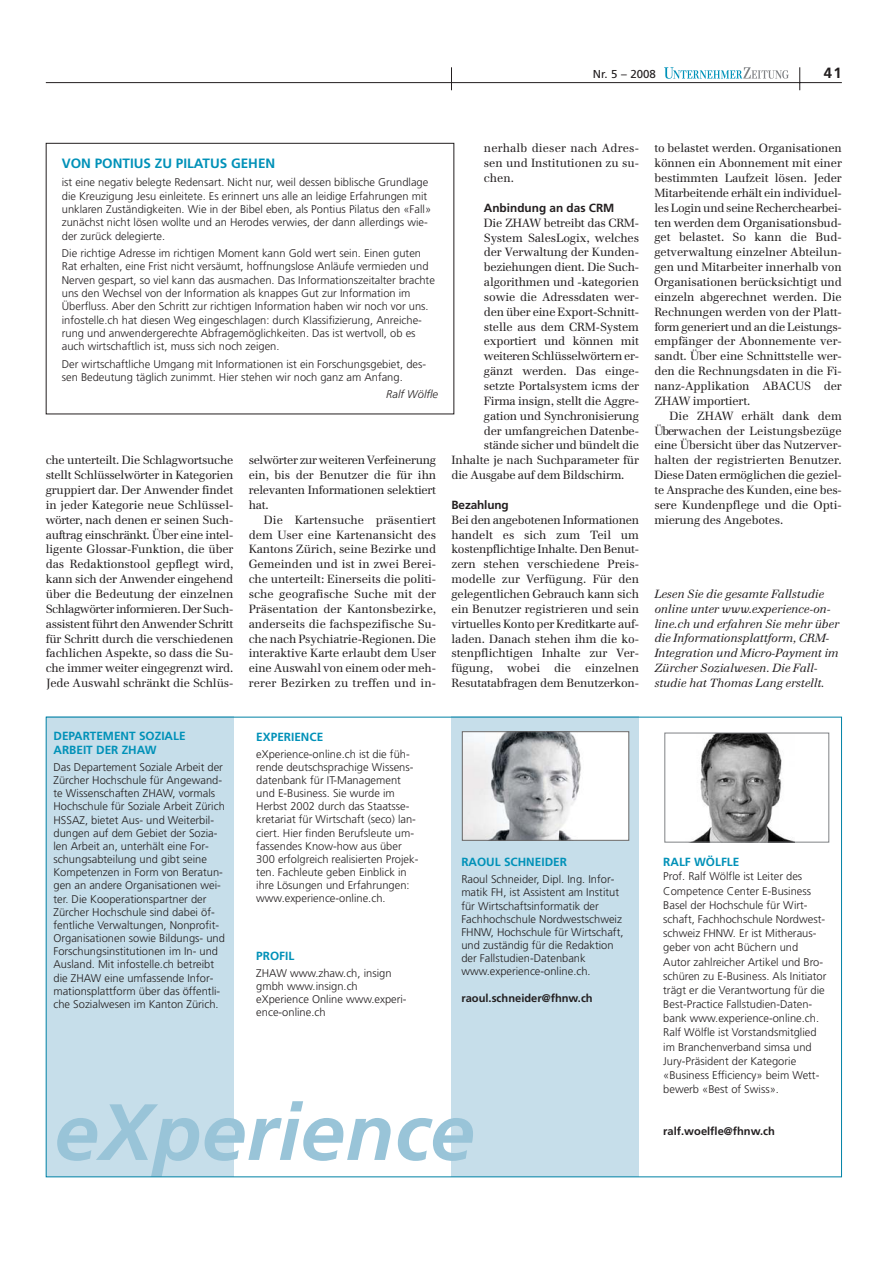
<style>
.page{position:relative;width:893px;height:1263px;background:#fff}
.page>*{position:absolute;margin:0;border:0;box-sizing:border-box;transform-origin:0 0}
.t1{font:79.65px "Frutiger Bold Italic+QATQRY";letter-spacing:.005em;color:#99c4d8}
.t2{font:14.85px "Frutiger Bold+WVFWAV";color:#231f20}
.t3{font:13.5px "Frutiger Bold+WVFWAV";color:#0091b8}
.t4{font:11.85px/14.9px "Emona+XJRGNT";letter-spacing:-.01em;color:#231f20;text-align:justify}
.t5{font:11.85px/14.9px "Emona Italic+QHVUOW";letter-spacing:-.01em;color:#231f20}
.t6{font:11.85px/14.2px "Frutiger Bold+WVFWAV";color:#0091b8}
.t7{font:11.85px "Emona+XJRGNT";letter-spacing:-.03em;color:#231f20}
.t8{font:11.85px "Frutiger Bold+WVFWAV";color:#231f20}
.t9{font:11.55px "Frutiger Roman+BMYQCL";color:#231f20}
.t10{font:11.1px/13.2px "Frutiger Light+GRTUFH";color:#231f20}
.t11{font:11.1px "Frutiger Bold+WVFWAV";color:#231f20}
.t12{font:11.1px "Frutiger Light Italic+NBDTZF";color:#231f20}
</style>
<div class="page">
<hr style="left:46px;top:82px;width:796px;height:1px;background:#231f20">
<svg style="left:799px;top:67px;width:1px;height:23px"></svg>
<svg style="left:451px;top:67px;width:1px;height:23px"></svg>
<svg style="left:664px;top:67px;width:125px;height:12px"></svg>
<div style="left:46px;top:143px;width:408px;height:271px;border:1px solid #231f20"></div>
<div style="left:46px;top:717px;width:187px;height:460px;background:#c6deea"></div>
<div style="left:451px;top:717px;width:188px;height:460px;background:#c6deea"></div>
<img style="left:464px;top:733px;width:163px;height:105px">
<div style="left:462px;top:731px;width:167px;height:109px;border:1px solid #666"></div>
<img style="left:695px;top:735px;width:94px;height:105px">
<div style="left:664px;top:733px;width:165px;height:109px;border:1px solid #808285"></div>
<p class="t9" style="left:593px;top:67px;width:65px">Nr. 5 – 2008</p>
<h2 class="t2" style="left:824px;top:67px;width:20px">41</h2>
<p class="t3" style="left:62px;top:158px;width:215px">VON PONTIUS ZU PILATUS GEHEN</p>
<p class="t10" style="left:62px;top:177px;width:371px">ist eine negativ belegte Redensart. Nicht nur, weil dessen biblische Grundlage die Kreuzigung Jesu einleitete. Es erinnert uns alle an leidige Erfahrungen mit unklaren Zuständigkeiten. Wie in der Bibel eben, als Pontius Pilatus den «Fall» zunächst nicht lösen wollte und an Herodes verwies, der dann allerdings wie&shy;der zurück delegierte.</p>
<p class="t10" style="left:62px;top:247px;width:375px">Die richtige Adresse im richtigen Moment kann Gold wert sein. Einen guten Rat erhalten, eine Frist nicht versäumt, hoffnungslose Anläufe vermieden und Nerven gespart, so viel kann das ausmachen. Das Informationszeitalter brachte uns den Wechsel von der Information als knappes Gut zur Information im Überfluss. Aber den Schritt zur richtigen Information haben wir noch vor uns. infostelle.ch hat diesen Weg eingeschlagen: durch Klassifizierung, Anreiche&shy;rung und anwendergerechte Abfragemöglichkeiten. Das ist wertvoll, ob es auch wirtschaftlich ist, muss sich noch zeigen.</p>
<p class="t10" style="left:62px;top:358px;width:366px">Der wirtschaftliche Umgang mit Informationen ist ein Forschungsgebiet, des&shy;sen Bedeutung täglich zunimmt. Hier stehen wir noch ganz am Anfang.</p>
<p class="t12" style="left:386px;top:388px;width:53px">Ralf Wölfle</p>
<p class="t4" style="left:46px;top:454px;width:189px">che unterteilt. Die Schlagwortsuche stellt Schlüsselwörter in Kategorien gruppiert dar. Der Anwender findet in jeder Kategorie neue Schlüssel&shy;wörter, nach denen er seinen Such&shy;auftrag einschränkt. Über eine intel&shy;ligente Glossar-Funktion, die über das Redaktionstool gepflegt wird, kann sich der Anwender eingehend über die Bedeutung der einzelnen Schlagwörter informieren. Der Such&shy;assistent führt den Anwender Schritt für Schritt durch die verschiedenen fachlichen Aspekte, so dass die Su&shy;che immer weiter eingegrenzt wird.<br>Jede Auswahl schränkt die Schlüs-</p>
<p class="t4" style="left:249px;top:454px;width:189px">selwörter zur weiteren Verfeinerung ein, bis der Benutzer die für ihn relevanten Informationen selektiert hat.</p>
<p class="t4" style="left:249px;top:513px;width:189px;text-indent:15px">Die Kartensuche präsentiert dem User eine Kartenansicht des Kantons Zürich, seine Bezirke und Gemeinden und ist in zwei Berei&shy;che unterteilt: Einerseits die politi&shy;sche geografische Suche mit der Präsentation der Kantonsbezirke, anderseits die fachspezifische Su&shy;che nach Psychiatrie-Regionen. Die interaktive Karte erlaubt dem User eine Auswahl von einem oder meh&shy;rerer Bezirken zu treffen und in-</p>
<p class="t4" style="left:484px;top:142px;width:157px">nerhalb dieser nach Adres&shy;sen und Institutionen zu su&shy;chen.</p>
<p class="t8" style="left:484px;top:203px;width:132px">Anbindung an das CRM</p>
<p class="t4" style="left:484px;top:216px;width:157px">Die ZHAW betreibt das CRM-</p>
<p class="t4" style="left:484px;top:231px;width:157px">System SalesLogix, welches</p>
<p class="t4" style="left:484px;top:246px;width:157px">der Verwaltung der Kunden-</p>
<p class="t4" style="left:484px;top:261px;width:157px">beziehungen dient. Die Such-</p>
<p class="t4" style="left:484px;top:275px;width:157px">algorithmen und -kategorien</p>
<p class="t4" style="left:484px;top:290px;width:157px">sowie die Adressdaten wer-</p>
<p class="t4" style="left:484px;top:305px;width:157px">den über eine Export-Schnitt-</p>
<p class="t4" style="left:484px;top:320px;width:157px">stelle aus dem CRM-System</p>
<p class="t4" style="left:484px;top:335px;width:157px">exportiert und können mit</p>
<p class="t7" style="left:484px;top:351px;width:157px">weiteren Schlüsselwörtern er-</p>
<p class="t4" style="left:484px;top:365px;width:157px">gänzt werden. Das einge-</p>
<p class="t4" style="left:484px;top:379px;width:157px">setzte Portalsystem icms der</p>
<p class="t4" style="left:484px;top:394px;width:157px">Firma insign, stellt die Aggre-</p>
<p class="t4" style="left:484px;top:409px;width:157px">gation und Synchronisierung</p>
<p class="t4" style="left:484px;top:424px;width:157px">der umfangreichen Datenbe-</p>
<p class="t4" style="left:484px;top:439px;width:157px">stände sicher und bündelt die</p>
<p class="t4" style="left:451px;top:454px;width:189px">Inhalte je nach Suchparameter für</p>
<p class="t4" style="left:451px;top:468px;width:174px">die Ausgabe auf dem Bildschirm.</p>
<p class="t8" style="left:451px;top:500px;width:59px">Bezahlung</p>
<p class="t4" style="left:451px;top:513px;width:189px">Bei den angebotenen Informationen handelt es sich zum Teil um kostenpflichtige Inhalte. Den Benut&shy;zern stehen verschiedene Preis&shy;modelle zur Verfügung. Für den gelegentlichen Gebrauch kann sich ein Benutzer registrieren und sein virtuelles Konto per Kreditkarte auf&shy;laden. Danach stehen ihm die ko&shy;stenpflichtigen Inhalte zur Ver&shy;fügung, wobei die einzelnen Resutatabfragen dem Benutzerkon-</p>
<p class="t4" style="left:654px;top:142px;width:189px">to belastet werden. Organisationen können ein Abonnement mit einer bestimmten Laufzeit lösen. Jeder Mitarbeitende erhält ein individuel&shy;les Login und seine Recherchearbei&shy;ten werden dem Organisationsbud&shy;get belastet. So kann die Bud&shy;getverwaltung einzelner Abteilun&shy;gen und Mitarbeiter innerhalb von Organisationen berücksichtigt und einzeln abgerechnet werden. Die Rechnungen werden von der Platt&shy;form generiert und an die Leistungs&shy;empfänger der Abonnemente ver&shy;sandt. Über eine Schnittstelle wer&shy;den die Rechnungsdaten in die Fi&shy;nanz-Applikation ABACUS der ZHAW importiert.</p>
<p class="t4" style="left:654px;top:409px;width:189px;text-indent:15px">Die ZHAW erhält dank dem Überwachen der Leistungsbezüge eine Übersicht über das Nutzerver&shy;halten der registrierten Benutzer.<br>Diese Daten ermöglichen die geziel&shy;te Ansprache des Kunden, eine bes&shy;sere Kundenpflege und die Opti&shy;mierung des Angebotes.</p>
<p class="t5" style="left:654px;top:587px;width:186px">Lesen Sie die gesamte Fallstudie online unter www.experience-on&shy;line.ch und erfahren Sie mehr über die Informationsplattform, CRM-Integration und Micro-Payment im Zürcher Sozialwesen. Die Fall&shy;studie hat Thomas Lang erstellt.</p>
<p class="t6" style="left:53px;top:729px;width:134px">DEPARTEMENT SOZIALE<br>ARBEIT DER ZHAW</p>
<p class="t10" style="left:53px;top:761px;width:173px">Das Departement Soziale Arbeit der Zürcher Hochschule für Angewand&shy;te Wissenschaften ZHAW, vormals Hochschule für Soziale Arbeit Zürich HSSAZ, bietet Aus- und Weiterbil&shy;dungen auf dem Gebiet der Sozia&shy;len Arbeit an, unterhält eine For&shy;schungsabteilung und gibt seine Kompetenzen in Form von Beratun&shy;gen an andere Organisationen wei&shy;ter. Die Kooperationspartner der Zürcher Hochschule sind dabei öf&shy;fentliche Verwaltungen, Nonprofit-Organisationen sowie Bildungs- und Forschungsinstitutionen im In- und Ausland. Mit infostelle.ch betreibt die ZHAW eine umfassende Infor&shy;mationsplattform über das öffentli&shy;che Sozialwesen im Kanton Zürich.</p>
<p class="t6" style="left:256px;top:730px;width:68px">EXPERIENCE</p>
<p class="t10" style="left:256px;top:748px;width:164px">eXperience-online.ch ist die füh&shy;rende deutschsprachige Wissens&shy;datenbank für IT-Management und E-Business. Sie wurde im<br>Herbst 2002 durch das Staatsse&shy;kretariat für Wirtschaft (seco) lan&shy;ciert. Hier finden Berufsleute um&shy;fassendes Know-how aus über<br>300 erfolgreich realisierten Projek&shy;ten. Fachleute geben Einblick in ihre Lösungen und Erfahrungen: www.experience-online.ch.</p>
<p class="t6" style="left:256px;top:950px;width:40px">PROFIL</p>
<p class="t10" style="left:256px;top:967px;width:152px">ZHAW www.zhaw.ch, insign gmbh www.insign.ch eXperience Online www.experi&shy;ence-online.ch</p>
<p class="t6" style="left:461px;top:856px;width:107px">RAOUL SCHNEIDER</p>
<p class="t10" style="left:461px;top:874px;width:164px">Raoul Schneider, Dipl. Ing. Infor&shy;matik FH, ist Assistent am Institut für Wirtschaftsinformatik der<br>Fachhochschule Nordwestschweiz<br>FHNW, Hochschule für Wirtschaft, und zuständig für die Redaktion der Fallstudien-Datenbank www.experience-online.ch.</p>
<p class="t11" style="left:461px;top:993px;width:133px">raoul.schneider@fhnw.ch</p>
<h1 class="t1" style="left:55px;top:1085px;width:421px">eXperience</h1>
<p class="t6" style="left:663px;top:856px;width:78px">RALF WÖLFLE</p>
<p class="t10" style="left:663px;top:870px;width:165px;line-height:14.1px">Prof. Ralf Wölfle ist Leiter des<br>Competence Center E-Business<br>Basel der Hochschule für Wirt&shy;schaft, Fachhochschule Nordwest&shy;schweiz FHNW. Er ist Mitheraus&shy;geber von acht Büchern und<br>Autor zahlreicher Artikel und Bro&shy;schüren zu E-Business. Als Initiator trägt er die Verantwortung für die<br>Best-Practice Fallstudien-Daten&shy;bank www.experience-online.ch.<br>Ralf Wölfle ist Vorstandsmitglied im Branchenverband simsa und<br>Jury-Präsident der Kategorie «Business Efficiency» beim Wett&shy;bewerb «Best of Swiss».</p>
<p class="t11" style="left:663px;top:1127px;width:113px">ralf.woelfle@fhnw.ch</p>
</div>
